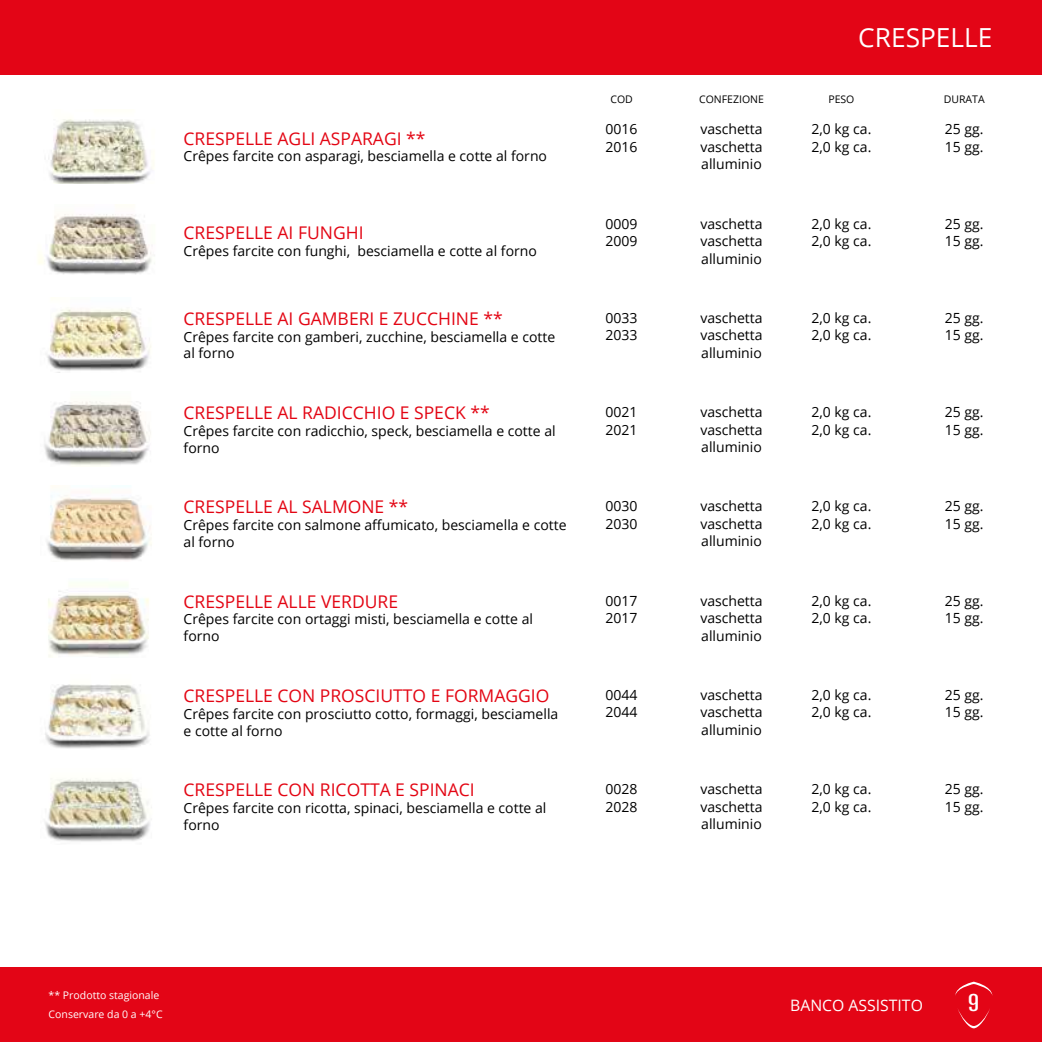
<style>
.page{position:relative;width:1042px;height:1042px;background:#fff}
.page>*{position:absolute;margin:0;border:0;box-sizing:border-box;transform-origin:0 0}
.t1{font:26.25px "Open Sans";color:#fff}
.t2{font:500 24.5px "Hagin Caps";color:#fff}
.t3{font:17.5px "Open Sans";color:#e30513}
.t4{font:15.75px "Open Sans";color:#fff}
.t5{font:14px/17.5px "Open Sans";color:#000}
.t6{font:10.5px "Open Sans";color:#fff}
.t7{font:10.5px "Open Sans";color:#000}
</style>
<div class="page">
<div style="left:0;top:0;width:1042px;height:74px;background:#e30516"></div>
<div style="left:0;top:967px;width:1042px;height:75px;background:#e30516"></div>
<svg style="left:958px;top:1009px;width:32px;height:19px"></svg>
<svg style="left:955px;top:981px;width:37px;height:15px"></svg>
<img style="left:48px;top:119px;width:106px;height:64px">
<img style="left:44px;top:401px;width:107px;height:65px">
<img style="left:48px;top:583px;width:101px;height:74px">
<img style="left:38px;top:214px;width:117px;height:61px">
<img style="left:47px;top:485px;width:105px;height:76px">
<img style="left:45px;top:684px;width:105px;height:65px">
<img style="left:45px;top:778px;width:105px;height:64px">
<img style="left:47px;top:309px;width:104px;height:62px">
<p class="t3" style="left:184px;top:126px;width:243px">CRESPELLE AGLI ASPARAGI **</p>
<p class="t5" style="left:184px;top:147px;width:365px">Crêpes farcite con asparagi, besciamella e cotte al forno</p>
<p class="t3" style="left:184px;top:221px;width:181px">CRESPELLE AI FUNGHI</p>
<p class="t5" style="left:184px;top:241px;width:355px">Crêpes farcite con funghi, besciamella e cotte al forno</p>
<p class="t3" style="left:184px;top:306px;width:321px">CRESPELLE AI GAMBERI E ZUCCHINE **</p>
<p class="t5" style="left:184px;top:328px;width:373px;line-height:16.8px">Crêpes farcite con gamberi, zucchine, besciamella e cotte al forno</p>
<p class="t3" style="left:184px;top:401px;width:308px">CRESPELLE AL RADICCHIO E SPECK **</p>
<p class="t5" style="left:184px;top:422px;width:374px;line-height:16.8px">Crêpes farcite con radicchio, speck, besciamella e cotte al forno</p>
<p class="t3" style="left:184px;top:495px;width:226px">CRESPELLE AL SALMONE **</p>
<p class="t5" style="left:184px;top:516px;width:384px;line-height:16.8px">Crêpes farcite con salmone affumicato, besciamella e cotte al forno</p>
<p class="t3" style="left:184px;top:589px;width:216px">CRESPELLE ALLE VERDURE</p>
<p class="t5" style="left:184px;top:610px;width:351px;line-height:16.8px">Crêpes farcite con ortaggi misti, besciamella e cotte al forno</p>
<p class="t3" style="left:184px;top:683px;width:367px">CRESPELLE CON PROSCIUTTO E FORMAGGIO</p>
<p class="t5" style="left:184px;top:705px;width:376px;line-height:16.8px">Crêpes farcite con prosciutto cotto, formaggi, besciamella e cotte al forno</p>
<p class="t3" style="left:184px;top:778px;width:293px">CRESPELLE CON RICOTTA E SPINACI</p>
<p class="t5" style="left:184px;top:799px;width:364px;line-height:16.8px">Crêpes farcite con ricotta, spinaci, besciamella e cotte al forno</p>
<h1 class="t1" style="left:858px;top:19px;width:136px">CRESPELLE</h1>
<p class="t7" style="left:610px;top:92px;width:24px">COD</p>
<p class="t7" style="left:699px;top:92px;width:66px">CONFEZIONE</p>
<p class="t7" style="left:828px;top:92px;width:28px">PESO</p>
<p class="t7" style="left:944px;top:92px;width:42px">DURATA</p>
<p class="t5" style="left:605px;top:120px;width:34px">0016<br>2016</p>
<p class="t5" style="left:700px;top:120px;width:64px;text-align:justify">vaschetta vaschetta alluminio</p>
<p class="t5" style="left:811px;top:120px;width:61px">2,0 kg ca.<br>2,0 kg ca.</p>
<p class="t5" style="left:945px;top:120px;width:40px">25 gg.<br>15 gg.</p>
<p class="t5" style="left:605px;top:214px;width:34px">0009<br>2009</p>
<p class="t5" style="left:700px;top:214px;width:64px;text-align:justify">vaschetta vaschetta alluminio</p>
<p class="t5" style="left:811px;top:214px;width:61px">2,0 kg ca.<br>2,0 kg ca.</p>
<p class="t5" style="left:945px;top:214px;width:40px">25 gg.<br>15 gg.</p>
<p class="t5" style="left:605px;top:309px;width:34px">0033<br>2033</p>
<p class="t5" style="left:700px;top:309px;width:64px;text-align:justify">vaschetta vaschetta alluminio</p>
<p class="t5" style="left:811px;top:309px;width:61px">2,0 kg ca.<br>2,0 kg ca.</p>
<p class="t5" style="left:945px;top:309px;width:40px">25 gg.<br>15 gg.</p>
<p class="t5" style="left:605px;top:403px;width:34px">0021<br>2021</p>
<p class="t5" style="left:700px;top:403px;width:64px;text-align:justify">vaschetta vaschetta alluminio</p>
<p class="t5" style="left:811px;top:403px;width:61px">2,0 kg ca.<br>2,0 kg ca.</p>
<p class="t5" style="left:945px;top:403px;width:40px">25 gg.<br>15 gg.</p>
<p class="t5" style="left:605px;top:497px;width:34px">0030<br>2030</p>
<p class="t5" style="left:700px;top:497px;width:64px;text-align:justify">vaschetta vaschetta alluminio</p>
<p class="t5" style="left:811px;top:497px;width:61px">2,0 kg ca.<br>2,0 kg ca.</p>
<p class="t5" style="left:945px;top:497px;width:40px">25 gg.<br>15 gg.</p>
<p class="t5" style="left:605px;top:591px;width:34px">0017<br>2017</p>
<p class="t5" style="left:700px;top:591px;width:64px;text-align:justify">vaschetta vaschetta alluminio</p>
<p class="t5" style="left:811px;top:591px;width:61px">2,0 kg ca.<br>2,0 kg ca.</p>
<p class="t5" style="left:945px;top:591px;width:40px">25 gg.<br>15 gg.</p>
<p class="t5" style="left:605px;top:686px;width:34px">0044<br>2044</p>
<p class="t5" style="left:700px;top:686px;width:64px;text-align:justify">vaschetta vaschetta alluminio</p>
<p class="t5" style="left:811px;top:686px;width:61px">2,0 kg ca.<br>2,0 kg ca.</p>
<p class="t5" style="left:945px;top:686px;width:40px">25 gg.<br>15 gg.</p>
<p class="t5" style="left:605px;top:780px;width:34px">0028<br>2028</p>
<p class="t5" style="left:700px;top:780px;width:64px;text-align:justify">vaschetta vaschetta alluminio</p>
<p class="t5" style="left:811px;top:780px;width:61px">2,0 kg ca.<br>2,0 kg ca.</p>
<p class="t5" style="left:945px;top:780px;width:40px">25 gg.<br>15 gg.</p>
<p class="t6" style="left:49px;top:988px;width:112px">** Prodotto stagionale</p>
<p class="t6" style="left:49px;top:1007px;width:116px">Conservare da 0 a +4°C</p>
<p class="t4" style="left:790px;top:994px;width:134px">BANCO ASSISTITO</p>
<h2 class="t2" style="left:968px;top:987px;width:13px">9</h2>
</div>
